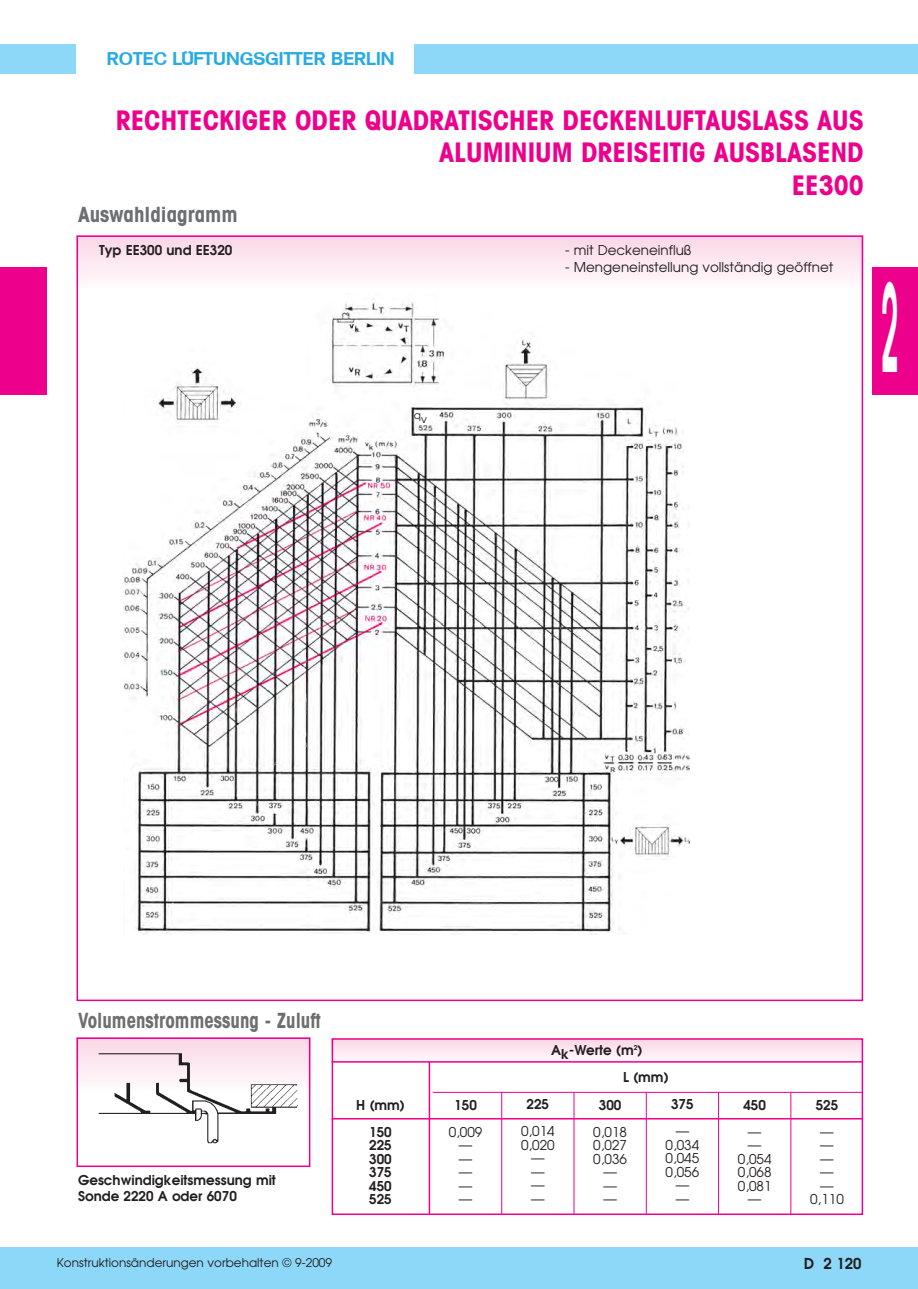
<style>
.page{position:relative;width:918px;height:1289px;background:#fff}
.page>*{position:absolute;margin:0;border:0;box-sizing:border-box;transform-origin:0 0}
.t1{font:600 120px "Avant Garde";color:#fff;scale:.25 1}
.t2{font:700 condensed 27px/32.4px "Avant Garde";color:#ec008c;text-align:right}
.t3{font:700 condensed 21px "Avant Garde";color:#6c6e70;scale:.9 1}
.t4{font:700 condensed 21px "Avant Garde";color:#6c6e70}
.t5{font:700 18px "Adam Becker";color:#29abe2}
.t6{font:600 15px "Avant Garde";color:#231f20}
.t7{font:13.5px/13.5px "Avant Garde";color:#231f20;text-align:center}
.t8{font:600 13.5px/13.5px "Avant Garde";color:#231f20;text-align:center}
.t9{font:12px "Avant Garde";color:#231f20}
.t10{font:10.5px "Avant Garde";color:#231f20}
</style>
<div class="page">
<div style="left:0;top:44px;width:918px;height:30px;background:#8dd8f8"></div>
<div style="left:0;top:1247px;width:918px;height:41px;background:#8dd8f8"></div>
<div style="left:77px;top:38px;width:337px;height:44px;background:#fff"></div>
<svg style="left:80px;top:238px;width:780px;height:41px"></svg>
<div style="left:332px;top:1039px;width:530px;height:23px;background:linear-gradient(to right,#fce8f1,#fde7f1)"></div>
<div style="left:332px;top:1038px;width:531px;height:177px;border:2px solid #ec008c"></div>
<div style="left:77px;top:1037px;width:233px;height:52px;background:linear-gradient(to bottom,#fad6e6,#fff9fc)"></div>
<img style="left:95px;top:1048px;width:210px;height:96px">
<div style="left:77px;top:1037px;width:233px;height:130px;border:2px solid #ec008c"></div>
<img style="left:123px;top:298px;width:567px;height:636px">
<div style="left:872px;top:267px;width:46px;height:128px;background:#ec008c"></div>
<hr style="left:332px;top:1061px;width:530px;height:1px;background:#ec008c">
<hr style="left:429px;top:1062px;width:1px;height:153px;background:#ec008c">
<hr style="left:501px;top:1092px;width:1px;height:121px;background:#ec008c">
<hr style="left:574px;top:1092px;width:1px;height:121px;background:#ec008c">
<hr style="left:646px;top:1092px;width:1px;height:121px;background:#ec008c">
<hr style="left:718px;top:1092px;width:1px;height:121px;background:#ec008c">
<hr style="left:790px;top:1092px;width:1px;height:121px;background:#ec008c">
<hr style="left:433px;top:1092px;width:429px;height:1px;background:#ec008c">
<hr style="left:332px;top:1118px;width:530px;height:1px;background:#ec008c">
<div style="left:0;top:267px;width:47px;height:128px;background:#ec008c"></div>
<h3 class="t5" style="left:107px;top:48px;width:289px">ROTEC LÜFTUNGSGITTER BERLIN</h3>
<h2 class="t2" style="left:116px;top:106px;width:749px">RECHTECKIGER ODER QUADRATISCHER DECKENLUFTAUSLASS AUS<br>ALUMINIUM DREISEITIG AUSBLASEND<br>EE300</h2>
<h3 class="t4" style="left:78px;top:207px;width:161px">Auswahldiagramm</h3>
<p class="t8" style="left:99px;top:245px;width:135px">Typ EE300 und EE320</p>
<p class="t10" style="left:414px;top:413px;width:14px">qv</p>
<p class="t7" style="left:565px;top:245px;width:128px">- mit Deckeneinfluß</p>
<p class="t7" style="left:565px;top:261px;width:270px">- Mengeneinstellung vollständig geöffnet</p>
<h1 class="t1" style="left:881px;top:283px;width:69px">2</h1>
<h3 class="t3" style="left:78px;top:1012px;width:271px">Volumenstrommessung - Zuluft</h3>
<p class="t8" style="left:78px;top:1172px;width:199px;line-height:16.2px;text-align:left">Geschwindigkeitsmessung mit<br>Sonde 2220 A oder 6070</p>
<p class="t9" style="left:57px;top:1257px;width:277px">Konstruktionsänderungen vorbehalten © 9-2009</p>
<p class="t8" style="left:356px;top:1092px;width:50px;line-height:27px">H (mm)<br>150</p>
<p class="t8" style="left:369px;top:1139px;width:24px;text-align:justify">225<br>300<br>375<br>450<br>525</p>
<p class="t8" style="left:454px;top:1099px;width:24px">150</p>
<p class="t7" style="left:449px;top:1126px;width:35px">0,009 —<br>—<br>—<br>—<br>—</p>
<p class="t8" style="left:551px;top:1044px;width:93px">Ak-Werte (m<sup>2</sup>)</p>
<p class="t8" style="left:527px;top:1098px;width:24px">225</p>
<p class="t7" style="left:521px;top:1125px;width:35px">0,014<br>0,020 —<br>—<br>—<br>—</p>
<p class="t8" style="left:623px;top:1071px;width:47px">L (mm)</p>
<p class="t8" style="left:599px;top:1099px;width:24px">300</p>
<p class="t7" style="left:593px;top:1126px;width:35px">0,018<br>0,027<br>0,036 —<br>—<br>—</p>
<p class="t8" style="left:671px;top:1098px;width:24px">375</p>
<p class="t7" style="left:666px;top:1125px;width:35px">—<br>0,034<br>0,045<br>0,056 —<br>—</p>
<p class="t8" style="left:743px;top:1099px;width:24px">450</p>
<p class="t7" style="left:738px;top:1126px;width:35px">—<br>—<br>0,054<br>0,068<br>0,081 —</p>
<p class="t8" style="left:816px;top:1099px;width:24px">525</p>
<p class="t7" style="left:810px;top:1126px;width:35px">—<br>—<br>—<br>—<br>—<br>0,110</p>
<p class="t6" style="left:804px;top:1257px;width:59px">D 2 120</p>
</div>
